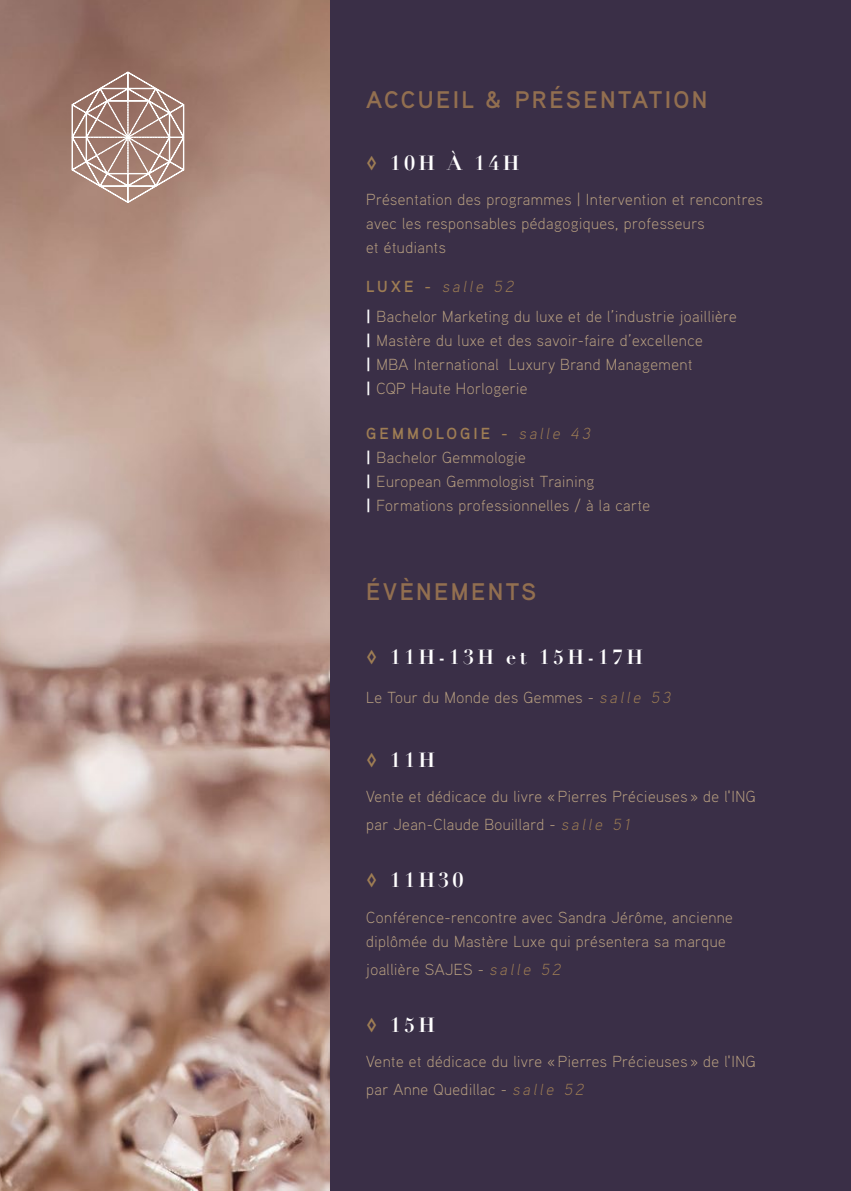
<style>
.page{position:relative;width:851px;height:1191px;background:#fff}
.page>*{position:absolute;margin:0;border:0;box-sizing:border-box;transform-origin:0 0}
.t1{font:700 24px "Aaux Pro";letter-spacing:.1em;color:#926f50}
.t2{font:700 20px "Didot";letter-spacing:.16em;color:#fff}
.t3{font:300 16px/24px "Aaux Pro";letter-spacing:.03em;color:#b9a081}
.s1{font-family:"Aaux Pro";color:#9e7d54}
.s2{font-weight:700;color:#9e7d54}
.s3{font-style:italic;color:#9e7d54}
.s4{font-weight:700;color:#fff}
</style>
<div class="page">
<img style="left:0;top:0;width:331px;height:1191px">
<div style="left:331px;top:0;width:519px;height:1191px;background:#3a2f47"></div>
<svg style="left:72px;top:72px;width:112px;height:130px;background:#b09186"></svg>
<h1 class="t1" style="left:366px;top:84px;width:343px">ACCUEIL &amp; PRÉSENTATION</h1>
<p class="t2" style="left:366px;top:150px;width:155px"><span class="s1">◊</span> 10H À 14H</p>
<p class="t3" style="left:366px;top:187px;width:398px">Présentation des programmes | Intervention et rencontres avec les responsables pédagogiques, professeurs<br>et étudiants</p>
<p class="t3" style="left:366px;top:271px;width:372px;line-height:29.6px"><span class="s2">L U X E -</span> <span class="s3">salle 52<br></span><span class="s4">|</span> Bachelor Marketing du luxe et de l’industrie joaillière</p>
<p class="t3" style="left:366px;top:328px;width:338px"><span class="s4">|</span> Mastère du luxe et des savoir-faire d’excellence <span class="s4">|</span> MBA International Luxury Brand Management<br><span class="s4">|</span> CQP Haute Horlogerie</p>
<p class="t3" style="left:366px;top:421px;width:285px"><span class="s2">GEMMOLOGIE -</span> <span class="s3">salle 43<br></span><span class="s4">|</span> Bachelor Gemmologie<br><span class="s4">|</span> European Gemmologist Training<br><span class="s4">|</span> Formations professionnelles / à la carte</p>
<h1 class="t1" style="left:366px;top:576px;width:171px">ÉVÈNEMENTS</h1>
<p class="t2" style="left:366px;top:644px;width:278px"><span class="s1">◊</span> 11H-13H et 15H-17H</p>
<p class="t3" style="left:366px;top:685px;width:309px">Le Tour du Monde des Gemmes - <span class="s3">salle 53</span></p>
<p class="t2" style="left:366px;top:747px;width:70px"><span class="s1">◊</span> 11H</p>
<p class="t3" style="left:366px;top:782px;width:391px;line-height:28px">Vente et dédicace du livre « Pierres Précieuses » de l'ING par Jean-Claude Bouillard - <span class="s3">salle 51</span></p>
<p class="t2" style="left:366px;top:867px;width:99px"><span class="s1">◊</span> 11H30</p>
<p class="t3" style="left:366px;top:904px;width:368px">Conférence-rencontre avec Sandra Jérôme, ancienne diplômée du Mastère Luxe qui présentera sa marque</p>
<p class="t3" style="left:366px;top:956px;width:199px">joallière SAJES - <span class="s3">salle 52</span></p>
<p class="t2" style="left:366px;top:1012px;width:70px"><span class="s1">◊</span> 15H</p>
<p class="t3" style="left:366px;top:1047px;width:391px;line-height:28px">Vente et dédicace du livre « Pierres Précieuses » de l'ING par Anne Quedillac - <span class="s3">salle 52</span></p>
</div>
